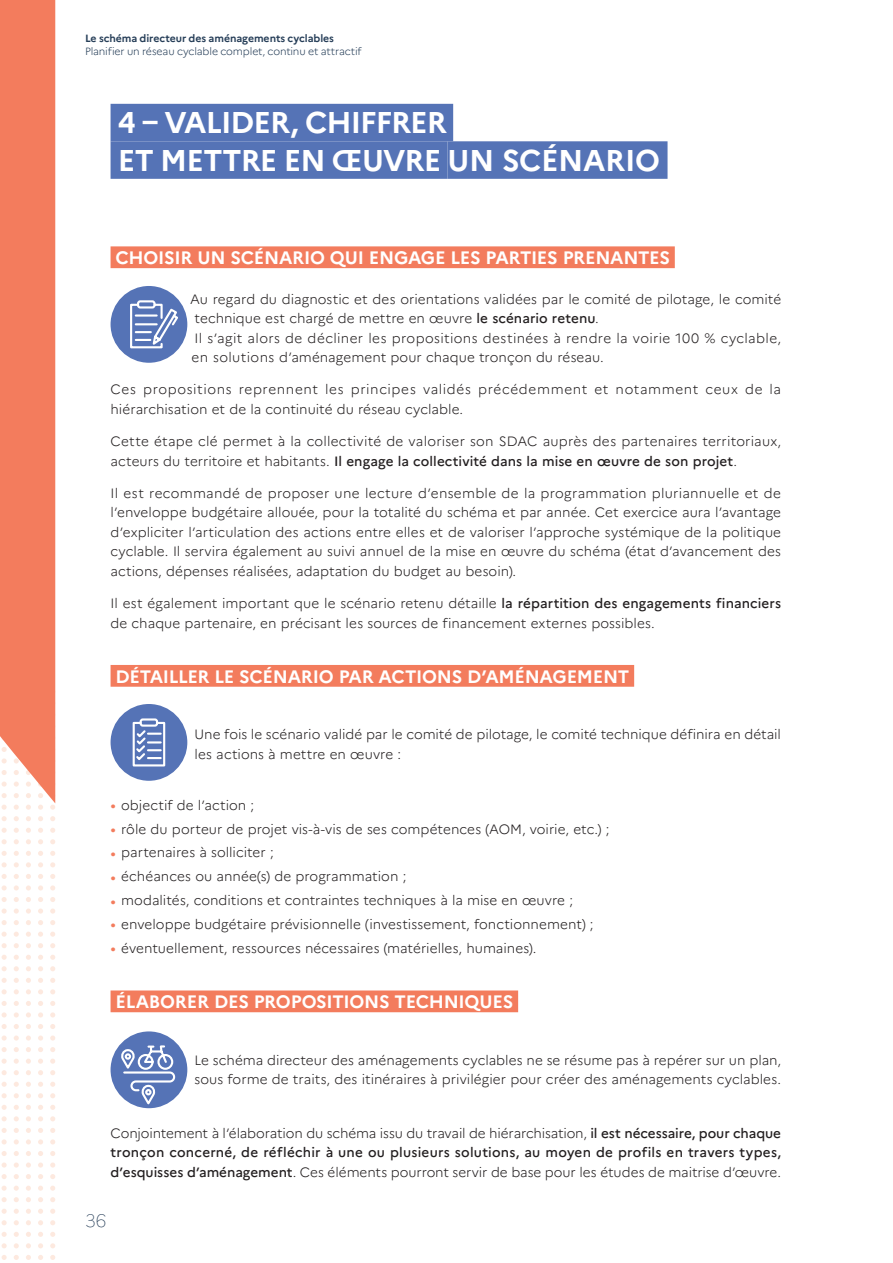
<style>
.page{position:relative;width:893px;height:1263px;background:#fff}
.page>*{position:absolute;margin:0;border:0;box-sizing:border-box;transform-origin:0 0}
.t1{font:700 30px "Marianne";letter-spacing:-.025em;color:#fff}
.t2{font:700 18px "Marianne";letter-spacing:-.015em;color:#fff}
.t3{font:100 18px "Marianne";color:#263e58}
.t4{font:300 13.5px/19.5px "Marianne";letter-spacing:.005em;color:#231f20}
.t5{font:500 13.5px/19.5px "Marianne";letter-spacing:.02em;color:#231f20;text-align:justify}
.t6{font:300 13.5px/19.5px "Marianne";letter-spacing:.04em;color:#231f20}
.t7{font:300 10.5px "Marianne";letter-spacing:-.015em;color:#263e58}
.t8{font:700 10.5px "Marianne";letter-spacing:-.005em;color:#263e58}
.s1{font-weight:500}
.s2{font-style:italic;font-size:18px;color:#f37c5d}
.s3{font-weight:300}
</style>
<div class="page">
<svg style="left:1px;top:816px;width:54px;height:5px"></svg>
<svg style="left:1px;top:828px;width:54px;height:5px"></svg>
<svg style="left:1px;top:839px;width:54px;height:5px"></svg>
<svg style="left:1px;top:851px;width:54px;height:5px"></svg>
<svg style="left:1px;top:862px;width:54px;height:5px"></svg>
<svg style="left:1px;top:874px;width:54px;height:5px"></svg>
<svg style="left:1px;top:885px;width:54px;height:5px"></svg>
<svg style="left:1px;top:897px;width:54px;height:5px"></svg>
<svg style="left:1px;top:908px;width:54px;height:6px"></svg>
<svg style="left:1px;top:920px;width:54px;height:5px"></svg>
<svg style="left:1px;top:931px;width:54px;height:6px"></svg>
<svg style="left:1px;top:943px;width:54px;height:5px"></svg>
<svg style="left:1px;top:955px;width:54px;height:5px"></svg>
<svg style="left:1px;top:966px;width:54px;height:5px"></svg>
<svg style="left:1px;top:978px;width:54px;height:5px"></svg>
<svg style="left:1px;top:989px;width:54px;height:5px"></svg>
<svg style="left:1px;top:1001px;width:54px;height:5px"></svg>
<svg style="left:1px;top:1012px;width:54px;height:5px"></svg>
<svg style="left:1px;top:1024px;width:54px;height:5px"></svg>
<svg style="left:1px;top:1035px;width:54px;height:6px"></svg>
<svg style="left:1px;top:1047px;width:54px;height:5px"></svg>
<svg style="left:1px;top:1058px;width:54px;height:6px"></svg>
<svg style="left:1px;top:1070px;width:54px;height:5px"></svg>
<svg style="left:1px;top:1082px;width:54px;height:5px"></svg>
<svg style="left:1px;top:1093px;width:54px;height:5px"></svg>
<svg style="left:1px;top:1105px;width:54px;height:5px"></svg>
<svg style="left:1px;top:1116px;width:54px;height:5px"></svg>
<svg style="left:1px;top:1128px;width:54px;height:5px"></svg>
<svg style="left:1px;top:1139px;width:54px;height:5px"></svg>
<svg style="left:1px;top:1151px;width:54px;height:5px"></svg>
<svg style="left:1px;top:1162px;width:54px;height:5px"></svg>
<svg style="left:1px;top:1174px;width:54px;height:5px"></svg>
<svg style="left:1px;top:1185px;width:54px;height:6px"></svg>
<svg style="left:1px;top:1197px;width:54px;height:5px"></svg>
<svg style="left:1px;top:1209px;width:54px;height:5px"></svg>
<svg style="left:1px;top:1220px;width:54px;height:5px"></svg>
<svg style="left:1px;top:1232px;width:54px;height:5px"></svg>
<svg style="left:1px;top:1243px;width:54px;height:5px"></svg>
<svg style="left:1px;top:1255px;width:54px;height:5px"></svg>
<div style="left:0;top:0;width:55px;height:810px;background:#f37c5d"></div>
<div style="left:111px;top:104px;width:342px;height:37px;background:#5573b6"></div>
<div style="left:111px;top:141px;width:337px;height:38px;background:#5573b6"></div>
<div style="left:448px;top:141px;width:219px;height:38px;background:#5573b6"></div>
<div style="left:111px;top:246px;width:564px;height:22px;background:#f37c5d"></div>
<div style="left:111px;top:665px;width:523px;height:22px;background:#f37c5d"></div>
<div style="left:111px;top:990px;width:407px;height:22px;background:#f37c5d"></div>
<div style="left:111px;top:286px;width:76px;height:77px;background:#5573b6;border-radius:50%"></div>
<svg style="left:130px;top:299px;width:50px;height:50px"></svg>
<div style="left:111px;top:704px;width:76px;height:77px;background:#5573b6;border-radius:50%"></div>
<svg style="left:132px;top:718px;width:34px;height:49px"></svg>
<div style="left:111px;top:1031px;width:76px;height:77px;background:#5573b6;border-radius:50%"></div>
<svg style="left:121px;top:1045px;width:55px;height:62px"></svg>
<p class="t8" style="left:85px;top:30px;width:251px">LE SCHÉMA DIRECTEUR DES AMÉNAGEMENTS CYCLABLES</p>
<p class="t7" style="left:85px;top:45px;width:278px">Planifier un réseau cyclable complet, continu et attractif</p>
<h1 class="t1" style="left:118px;top:99px;width:206px">4 – VALI DER, CHIFFR</h1>
<h1 class="t1" style="left:410px;top:99px;width:30px">ER</h1>
<h1 class="t1" style="left:118px;top:137px;width:266px">ET METTRE EN ŒUVR</h1>
<h1 class="t1" style="left:424px;top:137px;width:200px">E U N SCÉNARIO</h1>
<h2 class="t2" style="left:115px;top:244px;width:25px">CHOI</h2>
<h2 class="t2" style="left:164px;top:244px;width:140px">SIR U N SCÉNARIO</h2>
<h2 class="t2" style="left:330px;top:244px;width:12px">QUI</h2>
<h2 class="t2" style="left:369px;top:244px;width:303px">ENGAGE LES PARTI ES PRENANTES</h2>
<p class="t4" style="left:190px;top:289px;width:593px">Au regard du diagnostic et des orientations validées par le comité de pilotage, le comité technique est chargé de mettre en œuvre <span class="s1">le scénario retenu</span>.<br>Il s’agit alors de décliner les propositions destinées à rendre la voirie 100 % cyclable, en solutions d’aménagement pour chaque tronçon du réseau.</p>
<p class="t6" style="left:111px;top:380px;width:672px">Ces propositions reprennent les principes validés précédemment et notamment ceux de la hiérarchisation et de la continuité du réseau cyclable.</p>
<p class="t4" style="left:111px;top:431px;width:672px">Cette étape clé permet à la collectivité de valoriser son SDAC auprès des partenaires territoriaux, acteurs du territoire et habitants. <span class="s1">Il engage la collectivité dans la mise en œuvre de son projet</span>.</p>
<p class="t4" style="left:111px;top:483px;width:672px;text-align:justify">Il est recommandé de proposer une lecture d’ensemble de la programmation pluriannuelle et de l’enveloppe budgétaire allouée, pour la totalité du schéma et par année. Cet exercice aura l’avantage d’expliciter l’articulation des actions entre elles et de valoriser l’approche systémique de la politique cyclable. Il servira également au suivi annuel de la mise en œuvre du schéma (état d’avancement des actions, dépenses réalisées, adaptation du budget au besoin).</p>
<p class="t4" style="left:111px;top:593px;width:672px">Il est également important que le scénario retenu détaille <span class="s1">la répartition des engagements financiers </span>de chaque partenaire, en précisant les sources de financement externes possibles.</p>
<h2 class="t2" style="left:115px;top:662px;width:197px">DÉTAILLER LE SCÉNARIO</h2>
<h2 class="t2" style="left:339px;top:662px;width:292px">PAR ACTIONS D’AMÉNAGEMENT</h2>
<p class="t4" style="left:195px;top:724px;width:588px">Une fois le scénario validé par le comité de pilotage, le comité technique définira en détail les actions à mettre en œuvre :</p>
<p class="t4" style="left:111px;top:795px;width:145px"><span class="s2">•</span> objectif de l’action ;</p>
<p class="t4" style="left:111px;top:819px;width:500px"><span class="s2">•</span> rôle du porteur de projet vis-à-vis de ses compétences (AOM, voirie, etc.) ;</p>
<p class="t4" style="left:111px;top:843px;width:165px"><span class="s2">•</span> partenaires à solliciter ;</p>
<p class="t4" style="left:111px;top:867px;width:297px"><span class="s2">•</span> échéances ou année(s) de programmation ;</p>
<p class="t4" style="left:111px;top:890px;width:464px"><span class="s2">•</span> modalités, conditions et contraintes techniques à la mise en œuvre ;</p>
<p class="t4" style="left:111px;top:914px;width:484px"><span class="s2">•</span> enveloppe budgétaire prévisionnelle (investissement, fonctionnement) ;</p>
<p class="t4" style="left:111px;top:938px;width:427px"><span class="s2">•</span> éventuellement, ressources nécessaires (matérielles, humaines).</p>
<h2 class="t2" style="left:115px;top:988px;width:152px">ÉLABORER DES PROPO</h2>
<h2 class="t2" style="left:316px;top:988px;width:154px">SITIONS TECH NIQU</h2>
<h2 class="t2" style="left:492px;top:988px;width:22px">ES</h2>
<p class="t4" style="left:195px;top:1050px;width:588px">Le schéma directeur des aménagements cyclables ne se résume pas à repérer sur un plan, sous forme de traits, des itinéraires à privilégier pour créer des aménagements cyclables.</p>
<p class="t5" style="left:111px;top:1123px;width:672px"><span class="s3">Conjointement à l’élaboration du schéma issu du travail de hiérarchisation,</span> il est nécessaire, pour chaque tronçon concerné, de réfléchir à une ou plusieurs solutions, au moyen de profils en travers types, d’esquisses d’aménagement<span class="s3">. Ces éléments pourront servir de base pour les études de maitrise d’œuvre.</span></p>
<h2 class="t3" style="left:85px;top:1207px;width:23px">36</h2>
</div>
